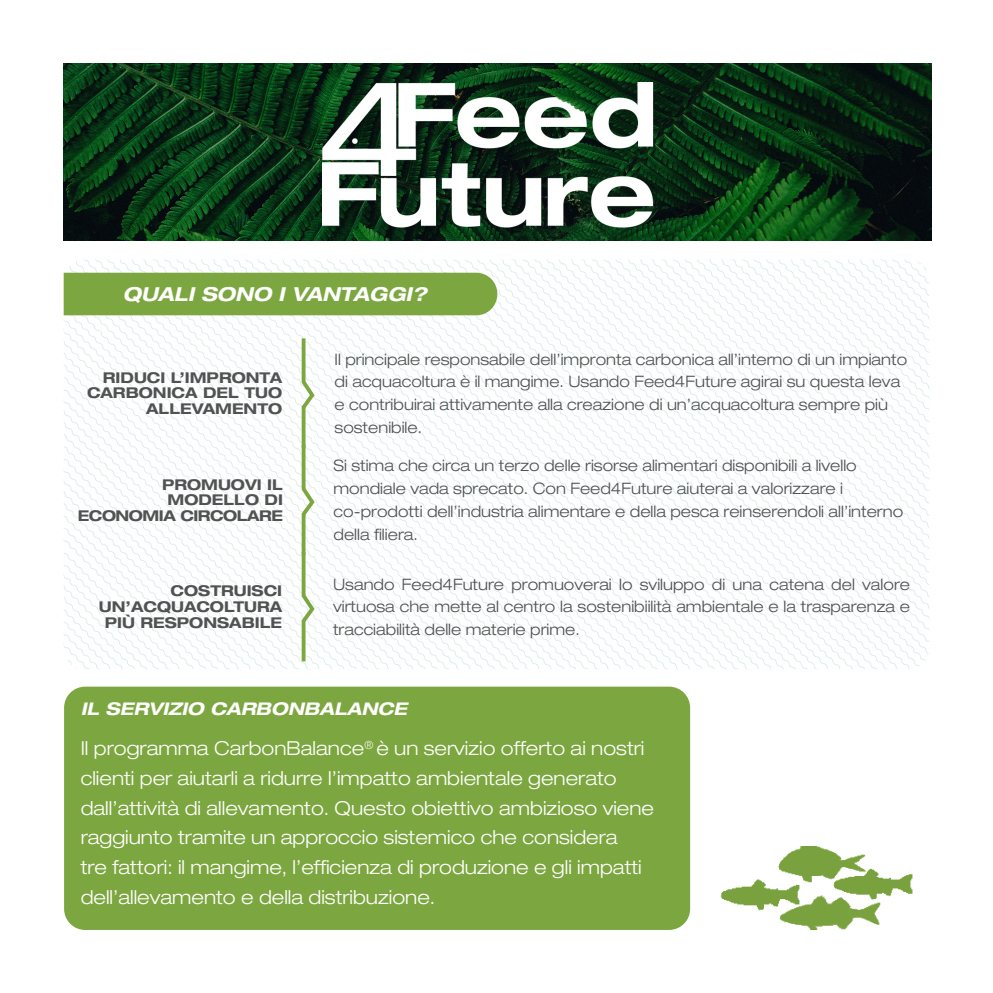
<style>
.page{position:relative;width:993px;height:993px;background:#fff}
.page>*{position:absolute;margin:0;border:0;box-sizing:border-box;transform-origin:0 0}
.t1{font:300 expanded 19.25px/29.8px "Helvetica Neue LT Pro";color:#fff}
.t2{font:italic 700 expanded 19.25px "Helvetica Neue LT Std";color:#fff}
.t3{font:italic 700 expanded 17.5px "Helvetica Neue LT Std";color:#fff}
.t4{font:300 expanded 15.75px/22.8px "Helvetica Neue LT Pro";color:#4f5252}
.t5{font:700 expanded 14.88px/15.8px "Helvetica Neue LT Std";color:#505352;text-align:right}
</style>
<div class="page">
<img style="left:63px;top:63px;width:868px;height:178px">
<img style="left:720px;top:846px;width:193px;height:83px">
<img style="left:64px;top:259px;width:865px;height:410px">
<div style="left:64px;top:272px;width:433px;height:43px;background:#7ca63f"></div>
<div style="left:64px;top:686px;width:626px;height:243px;background:#7ca63f;border-radius:21px"></div>
<svg style="left:299px;top:334px;width:18px;height:331px"></svg>
<p class="t2" style="left:123px;top:282px;width:305px">QUALI SONO I VANTAGGI?</p>
<p class="t5" style="left:87px;top:369px;width:196px">RIDUCI L’IMPRONTA<br>CARBONICA DEL TUO<br>ALLEVAMENTO</p>
<p class="t5" style="left:78px;top:475px;width:206px">PROMUOVI IL<br>MODELLO DI<br>ECONOMIA CIRCOLARE</p>
<p class="t5" style="left:99px;top:582px;width:185px">COSTRUISCI<br>UN’ACQUACOLTURA<br>PIÙ RESPONSABILE</p>
<p class="t4" style="left:334px;top:347px;width:574px">Il principale responsabile dell’impronta carbonica all’interno di un impianto di acquacoltura è il mangime. Usando Feed4Future agirai su questa leva e contribuirai attivamente alla creazione di un’acquacoltura sempre più sostenibile.</p>
<p class="t4" style="left:333px;top:454px;width:571px">Si stima che circa un terzo delle risorse alimentari disponibili a livello mondiale vada sprecato. Con Feed4Future aiuterai a valorizzare i co-prodotti dell’industria alimentare e della pesca reinserendoli all’interno della filiera.</p>
<p class="t4" style="left:333px;top:572px;width:578px;text-align:justify">Usando Feed4Future promuoverai lo sviluppo di una catena del valore virtuosa che mette al centro la sostenibiilità ambientale e la trasparenza e tracciabilità delle materie prime.</p>
<p class="t3" style="left:81px;top:697px;width:328px">IL SERVIZIO CARBONBALANCE</p>
<p class="t1" style="left:81px;top:732px;width:574px">Il programma CarbonBalance<sup>®</sup> è un servizio offerto ai nostri clienti per aiutarli a ridurre l’impatto ambientale generato dall’attività di allevamento. Questo obiettivo ambizioso viene raggiunto tramite un approccio sistemico che considera<br>tre fattori: il mangime, l’efficienza di produzione e gli impatti dell’allevamento e della distribuzione.</p>
</div>
